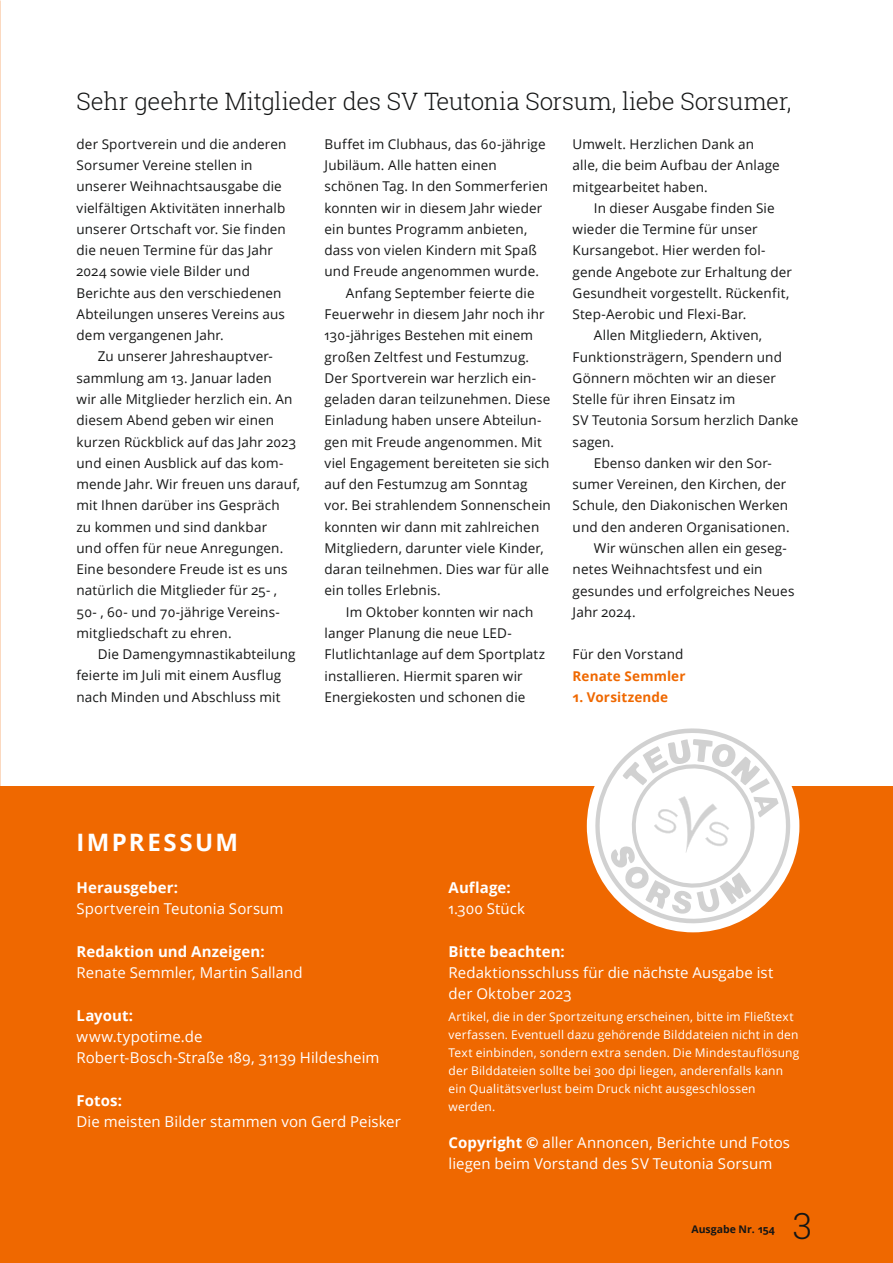
<style>
.page{position:relative;width:893px;height:1263px;background:#fff}
.page>*{position:absolute;margin:0;border:0;box-sizing:border-box;transform-origin:0 0}
.t1{font:300 36px "Roboto Slab";color:#151616}
.t2{font:300 24px "Roboto Slab";letter-spacing:-.01em;color:#151616}
.t3{font:700 24px "Open Sans";letter-spacing:.1em;color:#fff}
.t4{font:15px/21.3px "Open Sans";letter-spacing:.005em;color:#fff}
.t5{font:700 15px "Open Sans";letter-spacing:.005em;color:#fff}
.t6{font:13.5px/21.3px "Open Sans";letter-spacing:.01em;color:#151616}
.t7{font:700 13.5px "Open Sans";letter-spacing:.01em;color:#ef6800}
.t8{font:12px/18px "Open Sans";letter-spacing:.015em;color:#fff}
.t9{font:700 10.5px "Open Sans";color:#151616}
.s1{font-weight:700}
</style>
<div class="page">
<div style="left:0;top:787px;width:893px;height:476px;background:#ef6800"></div>
<svg style="left:585px;top:786px;width:215px;height:147px"></svg>
<svg style="left:594px;top:728px;width:198px;height:202px"></svg>
<h2 class="t2" style="left:77px;top:85px;width:716px">Sehr geehrte Mitglieder des SV Teutonia Sorsum, liebe Sorsumer,</h2>
<p class="t6" style="left:77px;top:133px;width:211px">der Sportverein und die anderen<br>Sorsumer Vereine stellen in unserer Weihnachtsausgabe die vielfältigen Aktivitäten innerhalb unserer Ortschaft vor. Sie finden die neuen Termine für das Jahr<br>2024 sowie viele Bilder und<br>Berichte aus den verschiedenen<br>Abteilungen unseres Vereins aus dem vergangenen Jahr.</p>
<p class="t6" style="left:77px;top:346px;width:225px;text-indent:21px">Zu unserer Jahreshauptver&shy;sammlung am 13. Januar laden<br>wir alle Mitglieder herzlich ein. An diesem Abend geben wir einen kurzen Rückblick auf das Jahr 2023 und einen Ausblick auf das kom&shy;mende Jahr. Wir freuen uns darauf, mit Ihnen darüber ins Gespräch<br>zu kommen und sind dankbar<br>und offen für neue Anregungen.<br>Eine besondere Freude ist es uns natürlich die Mitglieder für 25- ,<br>50- , 60- und 70-jährige Vereins&shy;mitgliedschaft zu ehren.</p>
<p class="t6" style="left:77px;top:643px;width:220px;text-indent:21px">Die Damengymnastikabteilung feierte im Juli mit einem Ausflug nach Minden und Abschluss mit</p>
<p class="t6" style="left:325px;top:133px;width:222px">Buffet im Clubhaus, das 60-jährige</p>
<p class="t6" style="left:325px;top:154px;width:174px">Jubiläum. Alle hatten einen</p>
<p class="t6" style="left:325px;top:176px;width:225px">schönen Tag. In den Sommerferien</p>
<p class="t6" style="left:325px;top:197px;width:219px">konnten wir in diesem Jahr wieder</p>
<p class="t6" style="left:325px;top:218px;width:204px">ein buntes Programm anbieten,</p>
<p class="t6" style="left:325px;top:239px;width:214px">dass von vielen Kindern mit Spaß</p>
<p class="t6" style="left:325px;top:261px;width:216px">und Freude angenommen wurde.</p>
<p class="t6" style="left:346px;top:282px;width:190px">Anfang September feierte die</p>
<p class="t6" style="left:325px;top:303px;width:222px">Feuerwehr in diesem Jahr noch ihr</p>
<p class="t6" style="left:325px;top:324px;width:210px">130-jähriges Bestehen mit einem</p>
<p class="t6" style="left:325px;top:346px;width:206px">großen Zeltfest und Festumzug.</p>
<p class="t6" style="left:325px;top:367px;width:213px">Der Sportverein war herzlich ein-</p>
<p class="t6" style="left:325px;top:388px;width:227px">geladen daran teilzunehmen. Diese</p>
<p class="t6" style="left:325px;top:409px;width:219px">Einladung haben unsere Abteilun-</p>
<p class="t6" style="left:325px;top:431px;width:219px">gen mit Freude angenommen. Mit</p>
<p class="t6" style="left:325px;top:452px;width:226px">viel Engagement bereiteten sie sich</p>
<p class="t6" style="left:325px;top:473px;width:204px">auf den Festumzug am Sonntag</p>
<p class="t6" style="left:325px;top:494px;width:228px">vor. Bei strahlendem Sonnenschein</p>
<p class="t6" style="left:325px;top:516px;width:216px">konnten wir dann mit zahlreichen</p>
<p class="t6" style="left:325px;top:537px;width:221px">Mitgliedern, darunter viele Kinder,</p>
<p class="t6" style="left:325px;top:558px;width:226px">daran teilnehmen. Dies war für alle</p>
<p class="t6" style="left:325px;top:580px;width:118px">ein tolles Erlebnis.</p>
<p class="t6" style="left:346px;top:601px;width:189px">Im Oktober konnten wir nach</p>
<p class="t6" style="left:325px;top:622px;width:188px">langer Planung die neue LED-</p>
<p class="t6" style="left:325px;top:643px;width:222px">Flutlichtanlage auf dem Sportplatz</p>
<p class="t6" style="left:325px;top:665px;width:200px">installieren. Hiermit sparen wir</p>
<p class="t6" style="left:325px;top:686px;width:202px">Energiekosten und schonen die</p>
<p class="t6" style="left:573px;top:133px;width:209px">Umwelt. Herzlichen Dank an alle, die beim Aufbau der Anlage mitgearbeitet haben.</p>
<p class="t6" style="left:594px;top:197px;width:182px">In dieser Ausgabe finden Sie</p>
<p class="t6" style="left:573px;top:218px;width:187px">wieder die Termine für unser</p>
<p class="t6" style="left:573px;top:239px;width:194px">Kursangebot. Hier werden fol-</p>
<p class="t6" style="left:573px;top:261px;width:221px">gende Angebote zur Erhaltung der</p>
<p class="t6" style="left:573px;top:282px;width:218px">Gesundheit vorgestellt. Rückenfit,</p>
<p class="t6" style="left:573px;top:303px;width:175px">Step-Aerobic und Flexi-Bar.</p>
<p class="t6" style="left:594px;top:324px;width:170px">Allen Mitgliedern, Aktiven,</p>
<p class="t6" style="left:573px;top:346px;width:211px">Funktionsträgern, Spendern und</p>
<p class="t6" style="left:573px;top:367px;width:205px">Gönnern möchten wir an dieser</p>
<p class="t6" style="left:573px;top:388px;width:164px">Stelle für ihren Einsatz im</p>
<p class="t6" style="left:573px;top:409px;width:227px">SV Teutonia Sorsum herzlich Danke</p>
<p class="t6" style="left:573px;top:431px;width:43px">sagen.</p>
<p class="t6" style="left:594px;top:452px;width:179px">Ebenso danken wir den Sor-</p>
<p class="t6" style="left:573px;top:473px;width:215px">sumer Vereinen, den Kirchen, der</p>
<p class="t6" style="left:573px;top:495px;width:217px">Schule, den Diakonischen Werken</p>
<p class="t6" style="left:573px;top:516px;width:218px">und den anderen Organisationen.</p>
<p class="t6" style="left:594px;top:537px;width:194px">Wir wünschen allen ein geseg-</p>
<p class="t6" style="left:573px;top:558px;width:191px">netes Weihnachtsfest und ein</p>
<p class="t6" style="left:573px;top:580px;width:223px">gesundes und erfolgreiches Neues</p>
<p class="t6" style="left:573px;top:601px;width:65px">Jahr 2024.</p>
<p class="t6" style="left:573px;top:643px;width:112px">Für den Vorstand</p>
<p class="t7" style="left:573px;top:666px;width:114px">Renate Semmler</p>
<p class="t7" style="left:573px;top:687px;width:97px">1. Vorsitzende</p>
<h2 class="t3" style="left:77px;top:825px;width:163px">IMPRESSUM</h2>
<p class="t5" style="left:77px;top:877px;width:103px">Herausgeber:</p>
<p class="t4" style="left:77px;top:898px;width:208px">Sportverein Teutonia Sorsum</p>
<p class="t5" style="left:77px;top:941px;width:190px">Redaktion und Anzeigen:</p>
<p class="t4" style="left:77px;top:961px;width:228px">Renate Semmler, Martin Salland</p>
<p class="t5" style="left:77px;top:1004px;width:58px">Layout:</p>
<p class="t4" style="left:77px;top:1025px;width:304px">www.typotime.de<br>Robert-Bosch-Straße 189, 31139 Hildesheim</p>
<p class="t5" style="left:77px;top:1089px;width:47px">Fotos:</p>
<p class="t4" style="left:77px;top:1110px;width:326px">Die meisten Bilder stammen von Gerd Peisker</p>
<p class="t5" style="left:449px;top:877px;width:64px">Auflage:</p>
<p class="t4" style="left:449px;top:898px;width:78px">1.300 Stück</p>
<p class="t5" style="left:449px;top:941px;width:118px">Bitte beachten:</p>
<p class="t4" style="left:449px;top:961px;width:326px">Redaktionsschluss für die nächste Ausgabe ist der Oktober 2023</p>
<p class="t8" style="left:449px;top:1007px;width:352px">Artikel, die in der Sportzeitung erscheinen, bitte im Fließtext verfassen. Eventuell dazu gehörende Bilddateien nicht in den Text einbinden, sondern extra senden. Die Mindestauflösung der Bilddateien sollte bei 300 dpi liegen, anderenfalls kann ein Qualitätsverlust beim Druck nicht ausgeschlossen werden.</p>
<p class="t4" style="left:449px;top:1132px;width:343px"><span class="s1">Copyright ©</span> aller Annoncen, Berichte und Fotos liegen beim Vorstand des SV Teutonia Sorsum</p>
<p class="t9" style="left:691px;top:1222px;width:85px">Ausgabe Nr. 154</p>
<h1 class="t1" style="left:793px;top:1201px;width:21px">3</h1>
</div>
